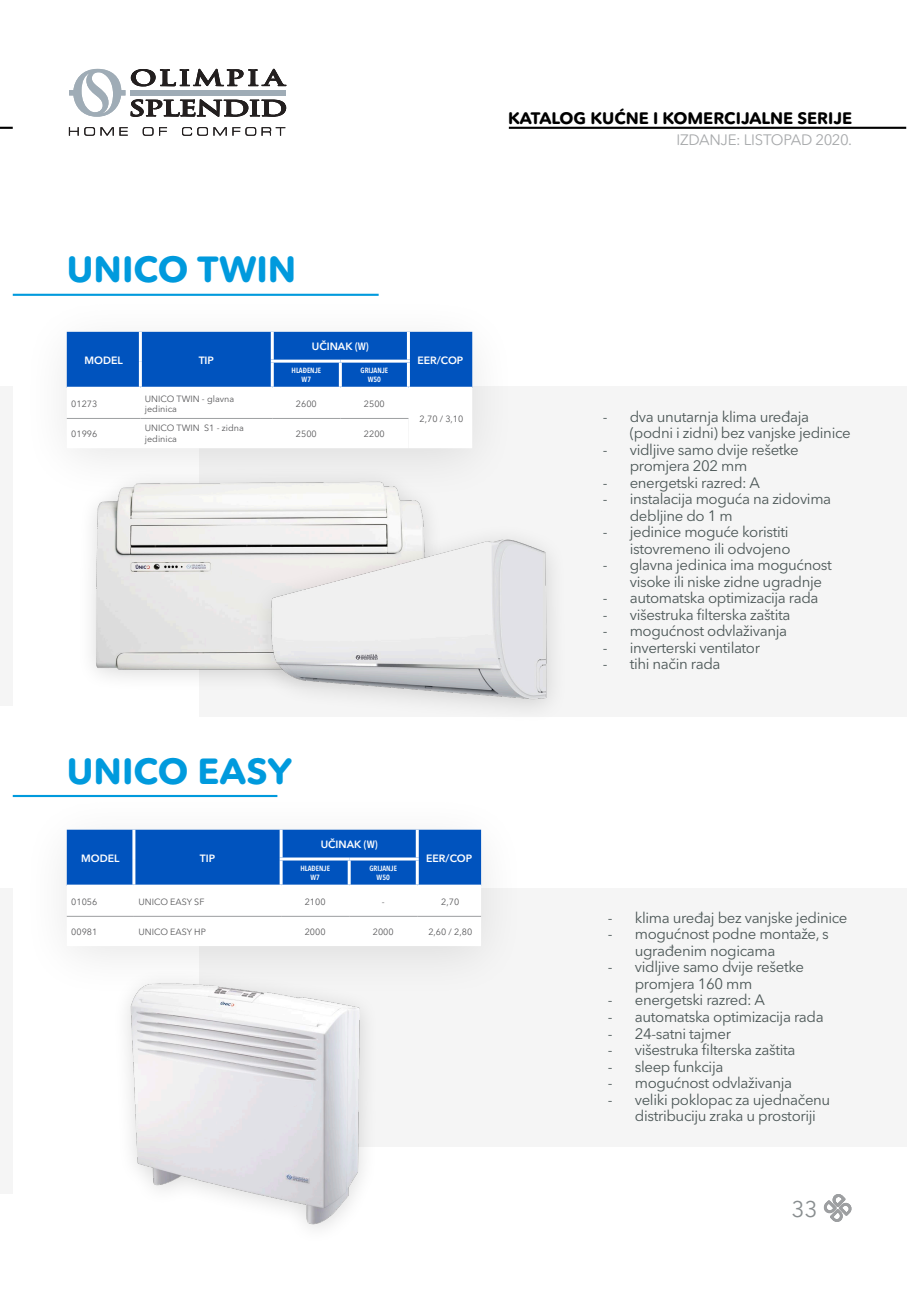
<style>
.page{position:relative;width:919px;height:1289px;background:#fff}
.page>*{position:absolute;margin:0;border:0;box-sizing:border-box;transform-origin:0 0}
.t1{font:700 36px "Avenir Next Rounded Pro";color:#009add}
.t2{font:22.5px "Avenir Next LT Pro";color:#888d8f}
.t3{font:700 16.5px "Avenir Next Rounded Pro";color:#000}
.t4{font:15px/16.5px "Avenir Next LT Pro";letter-spacing:-.025em;color:#4c5757}
.t5{font:15px "Avenir Next Rounded Pro";letter-spacing:-.02em;color:#a7a9ab}
.t6{font:600 10.5px "Avenir Next LT Pro";color:#fff}
.t7{font:9px/10.8px "Avenir Next LT Pro";color:#58585a}
.t8{font:600 condensed 7.5px/9px "Avenir Next LT Pro";color:#fff;text-align:center}
.s1{font-stretch:condensed}
</style>
<div class="page">
<svg style="left:69px;top:69px;width:217px;height:48px"></svg>
<svg style="left:69px;top:127px;width:59px;height:9px"></svg>
<svg style="left:143px;top:127px;width:10px;height:9px"></svg>
<svg style="left:159px;top:127px;width:8px;height:9px"></svg>
<svg style="left:182px;top:127px;width:103px;height:9px"></svg>
<svg style="left:823px;top:1194px;width:28px;height:27px"></svg>
<svg style="left:0;top:127px;width:13px;height:2px"></svg>
<hr style="left:509px;top:127px;width:397px;height:2px;background:#000">
<div style="left:0;top:387px;width:13px;height:319px;background:#f5f5f5"></div>
<div style="left:0;top:887px;width:13px;height:306px;background:#f5f5f5"></div>
<div style="left:199px;top:387px;width:707px;height:329px;background:#f5f5f5"></div>
<div style="left:199px;top:887px;width:707px;height:259px;background:#f5f5f5"></div>
<hr style="left:13px;top:294px;width:365px;height:2px;background:#009add">
<hr style="left:13px;top:795px;width:264px;height:2px;background:#009add">
<div style="left:19px;top:293px;width:501px;height:211px;background:#000;opacity:.1"></div>
<svg style="left:67px;top:332px;width:405px;height:116px"></svg>
<hr style="left:139px;top:332px;width:3px;height:29px;background:#fff">
<hr style="left:271px;top:332px;width:3px;height:27px;background:#fff">
<hr style="left:407px;top:332px;width:3px;height:27px;background:#fff">
<hr style="left:139px;top:361px;width:3px;height:26px;background:#fff">
<hr style="left:271px;top:359px;width:69px;height:3px;background:#fff">
<hr style="left:271px;top:362px;width:3px;height:25px;background:#fff">
<hr style="left:340px;top:359px;width:70px;height:3px;background:#fff">
<hr style="left:339px;top:362px;width:3px;height:25px;background:#fff">
<hr style="left:407px;top:362px;width:3px;height:25px;background:#fff">
<hr style="left:67px;top:387px;width:73px;height:2px;background:#fff">
<hr style="left:140px;top:387px;width:132px;height:2px;background:#fff">
<hr style="left:272px;top:387px;width:68px;height:2px;background:#fff">
<hr style="left:340px;top:387px;width:68px;height:2px;background:#fff">
<hr style="left:408px;top:387px;width:64px;height:2px;background:#fff">
<hr style="left:67px;top:418px;width:73px;height:1px;background:#9d9fa1">
<hr style="left:140px;top:418px;width:132px;height:1px;background:#9d9fa1">
<hr style="left:272px;top:418px;width:68px;height:1px;background:#9d9fa1">
<hr style="left:340px;top:418px;width:68px;height:1px;background:#9d9fa1">
<div style="left:19px;top:790px;width:509px;height:212px;background:#000;opacity:.1"></div>
<svg style="left:67px;top:829px;width:414px;height:117px"></svg>
<hr style="left:132px;top:829px;width:3px;height:30px;background:#fff">
<hr style="left:279px;top:829px;width:3px;height:28px;background:#fff">
<hr style="left:416px;top:829px;width:3px;height:28px;background:#fff">
<hr style="left:132px;top:859px;width:3px;height:25px;background:#fff">
<hr style="left:279px;top:857px;width:70px;height:3px;background:#fff">
<hr style="left:279px;top:860px;width:3px;height:24px;background:#fff">
<hr style="left:349px;top:857px;width:70px;height:3px;background:#fff">
<hr style="left:347px;top:860px;width:3px;height:24px;background:#fff">
<hr style="left:416px;top:860px;width:3px;height:24px;background:#fff">
<hr style="left:67px;top:884px;width:67px;height:2px;background:#fff">
<hr style="left:134px;top:884px;width:147px;height:2px;background:#fff">
<hr style="left:281px;top:884px;width:68px;height:2px;background:#fff">
<hr style="left:349px;top:884px;width:68px;height:2px;background:#fff">
<hr style="left:417px;top:884px;width:64px;height:2px;background:#fff">
<hr style="left:67px;top:916px;width:67px;height:1px;background:#9d9fa1">
<hr style="left:134px;top:916px;width:147px;height:1px;background:#9d9fa1">
<hr style="left:281px;top:916px;width:68px;height:1px;background:#9d9fa1">
<hr style="left:349px;top:916px;width:68px;height:1px;background:#9d9fa1">
<hr style="left:417px;top:916px;width:64px;height:1px;background:#9d9fa1">
<img style="left:67px;top:459px;width:382px;height:219px">
<img style="left:244px;top:508px;width:308px;height:209px">
<div style="left:112px;top:967px;width:267px;height:278px;background:#fff"></div>
<img style="left:115px;top:962px;width:271px;height:266px">
<p class="t3" style="left:508px;top:108px;width:345px">KATALOG KUĆNE I KOMERCIJALNE SERIJE</p>
<p class="t5" style="left:676px;top:131px;width:177px">IZDANJE: LISTOPAD 2020.</p>
<p class="t1" style="left:67px;top:247px;width:231px">UNICO TWIN</p>
<p class="t6" style="left:84px;top:354px;width:40px">MODEL</p>
<p class="t6" style="left:199px;top:354px;width:17px">TIP</p>
<p class="t6" style="left:312px;top:340px;width:58px">UČINAK <span class="s1">(W)</span></p>
<p class="t8" style="left:291px;top:365px;width:31px">HLAĐENJE<br>W7</p>
<p class="t8" style="left:360px;top:365px;width:29px">GRIJANJE</p>
<p class="t8" style="left:368px;top:374px;width:15px">W50</p>
<p class="t7" style="left:71px;top:398px;width:28px">01273</p>
<p class="t7" style="left:145px;top:393px;width:91px">UNICO TWIN - glavna jedinica</p>
<p class="t7" style="left:296px;top:398px;width:22px">2600</p>
<p class="t7" style="left:364px;top:398px;width:22px">2500</p>
<p class="t7" style="left:71px;top:428px;width:28px">01996</p>
<p class="t7" style="left:145px;top:423px;width:100px">UNICO TWIN S1 - zidna jedinica</p>
<p class="t7" style="left:296px;top:428px;width:22px">2500</p>
<p class="t7" style="left:364px;top:428px;width:22px">2200</p>
<p class="t6" style="left:417px;top:354px;width:48px">EER/COP</p>
<p class="t7" style="left:419px;top:413px;width:45px">2,70 / 3,10</p>
<p class="t1" style="left:67px;top:749px;width:227px">UNICO EASY</p>
<p class="t6" style="left:81px;top:851px;width:40px">MODEL</p>
<p class="t6" style="left:200px;top:851px;width:17px">TIP</p>
<p class="t6" style="left:321px;top:838px;width:58px">UČINAK <span class="s1">(W)</span></p>
<p class="t8" style="left:300px;top:863px;width:31px">HLAĐENJE<br>W7</p>
<p class="t8" style="left:369px;top:863px;width:29px">GRIJANJE</p>
<p class="t8" style="left:376px;top:872px;width:15px">W50</p>
<p class="t6" style="left:426px;top:851px;width:48px">EER/COP</p>
<p class="t7" style="left:71px;top:896px;width:28px">01056</p>
<p class="t7" style="left:138px;top:896px;width:67px">UNICO EASY SF</p>
<p class="t7" style="left:305px;top:896px;width:22px">2100</p>
<p class="t7" style="left:382px;top:896px;width:4px">-</p>
<p class="t7" style="left:441px;top:896px;width:19px">2,70</p>
<p class="t7" style="left:71px;top:926px;width:28px">00981</p>
<p class="t7" style="left:138px;top:926px;width:69px">UNICO EASY HP</p>
<p class="t7" style="left:305px;top:926px;width:22px">2000</p>
<p class="t7" style="left:373px;top:926px;width:22px">2000</p>
<p class="t7" style="left:428px;top:926px;width:45px">2,60 / 2,80</p>
<p class="t4" style="left:629px;top:408px;width:222px;text-indent:-27px">- dva unutarnja klima uređaja (podni i zidni) bez vanjske jedinice</p>
<p class="t4" style="left:629px;top:441px;width:171px;text-indent:-27px">- vidljive samo dvije rešetke promjera 202 mm</p>
<p class="t4" style="left:602px;top:474px;width:159px">- energetski razred: A</p>
<p class="t4" style="left:629px;top:490px;width:203px;text-indent:-27px">- instalacija moguća na zidovima debljine do 1 m</p>
<p class="t4" style="left:602px;top:523px;width:189px;text-align:right">- jedinice moguće koristiti istovremeno ili odvojeno</p>
<p class="t4" style="left:629px;top:556px;width:204px;text-indent:-27px">- glavna jedinica ima mogućnost visoke ili niske zidne ugradnje</p>
<p class="t4" style="left:602px;top:589px;width:217px">- automatska optimizacija rada</p>
<p class="t4" style="left:602px;top:606px;width:189px">- višestruka filterska zaštita</p>
<p class="t4" style="left:602px;top:622px;width:186px">- mogućnost odvlaživanja</p>
<p class="t4" style="left:602px;top:639px;width:159px">- inverterski ventilator</p>
<p class="t4" style="left:602px;top:655px;width:119px">- tihi način rada</p>
<p class="t4" style="left:607px;top:909px;width:241px">- klima uređaj bez vanjske jedinice</p>
<p class="t4" style="left:634px;top:925px;width:196px;text-indent:-27px">- mogućnost podne montaže, s ugrađenim nogicama</p>
<p class="t4" style="left:634px;top:958px;width:171px;text-indent:-27px">- vidljive samo dvije rešetke promjera 160 mm</p>
<p class="t4" style="left:607px;top:991px;width:159px">- energetski razred: A</p>
<p class="t4" style="left:607px;top:1008px;width:217px">- automatska optimizacija rada</p>
<p class="t4" style="left:607px;top:1024px;width:125px">- 24-satni tajmer</p>
<p class="t4" style="left:607px;top:1041px;width:189px">- višestruka filterska zaštita</p>
<p class="t4" style="left:607px;top:1057px;width:117px">- sleep funkcija</p>
<p class="t4" style="left:607px;top:1074px;width:186px">- mogućnost odvlaživanja</p>
<p class="t4" style="left:634px;top:1090px;width:197px;text-indent:-27px">- veliki poklopac za ujednačenu distribuciju zraka u prostoriji</p>
<h2 class="t2" style="left:791px;top:1195px;width:28px">33</h2>
</div>
